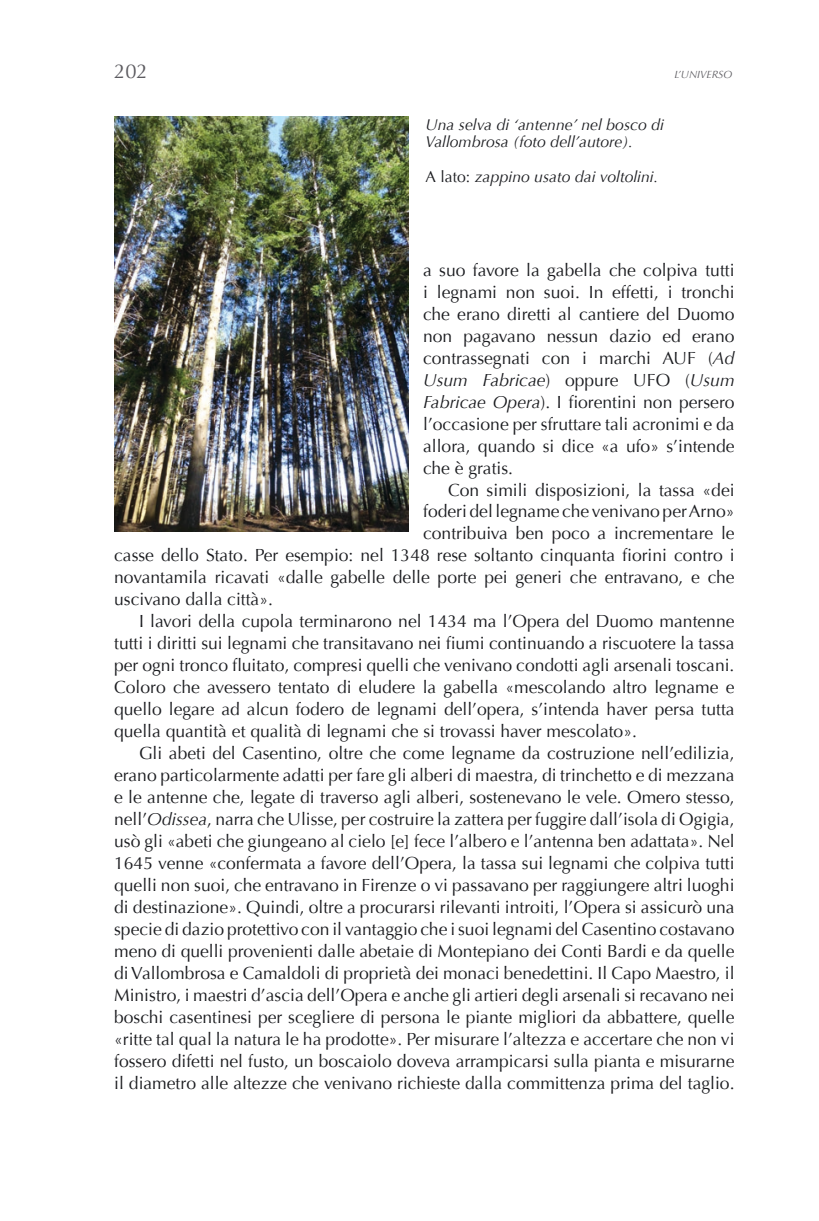
<style>
.page{position:relative;width:819px;height:1221px;background:#fff}
.page>*{position:absolute;margin:0;border:0;box-sizing:border-box;transform-origin:0 0}
.t1{font:20.12px "Optima";color:#5c5b60}
.t2{font:17.5px/22.1px "Optima";color:#1b1c20;text-align:justify}
.t3{font:italic 15.75px/17.5px "Optima";color:#1b1c20}
.t4{font:italic 10.5px "Optima";color:#5c5b60}
.s1{font-style:normal}
.s2{font-style:italic}
</style>
<div class="page">
<img style="left:114px;top:116px;width:294px;height:415px">
<p class="t1" style="left:114px;top:59px;width:35px">202</p>
<p class="t4" style="left:674px;top:68px;width:59px">L’UNIVERSO</p>
<p class="t3" style="left:425px;top:116px;width:240px">Una selva di ‘antenne’ nel bosco di<br>Vallombrosa (foto dell’autore).</p>
<p class="t3" style="left:425px;top:168px;width:234px"><span class="s1">A lato:</span> zappino usato dai voltolini.</p>
<p class="t2" style="left:423px;top:259px;width:313px">a suo favore la gabella che colpiva tutti i legnami non suoi. In effetti, i tronchi che erano diretti al cantiere del Duomo non pagavano nessun dazio ed erano contrassegnati con i marchi AUF (<span class="s2">Ad Usum Fabricae</span>) oppure UFO (<span class="s2">Usum Fabricae Opera</span>). I fiorentini non persero l’occasione per sfruttare tali acronimi e da allora, quando si dice «a ufo» s’intende che è gratis.</p>
<p class="t2" style="left:448px;top:479px;width:288px">Con simili disposizioni, la tassa «dei</p>
<p class="t2" style="left:423px;top:500px;width:313px">foderi del legname che venivano per Arno»</p>
<p class="t2" style="left:423px;top:522px;width:313px">contribuiva ben poco a incrementare le</p>
<p class="t2" style="left:114px;top:544px;width:622px">casse dello Stato. Per esempio: nel 1348 rese soltanto cinquanta fiorini contro i</p>
<p class="t2" style="left:114px;top:566px;width:622px">novantamila ricavati «dalle gabelle delle porte pei generi che entravano, e che</p>
<p class="t2" style="left:114px;top:588px;width:160px">uscivano dalla città».</p>
<p class="t2" style="left:139px;top:610px;width:597px">I lavori della cupola terminarono nel 1434 ma l’Opera del Duomo mantenne</p>
<p class="t2" style="left:114px;top:632px;width:621px">tutti i diritti sui legnami che transitavano nei fiumi continuando a riscuotere la tassa</p>
<p class="t2" style="left:114px;top:654px;width:621px">per ogni tronco fluitato, compresi quelli che venivano condotti agli arsenali toscani.</p>
<p class="t2" style="left:114px;top:676px;width:622px">Coloro che avessero tentato di eludere la gabella «mescolando altro legname e</p>
<p class="t2" style="left:114px;top:698px;width:622px">quello legare ad alcun fodero de legnami dell’opera, s’intenda haver persa tutta</p>
<p class="t2" style="left:114px;top:720px;width:524px">quella quantità et qualità di legnami che si trovassi haver mescolato».</p>
<p class="t2" style="left:139px;top:742px;width:597px">Gli abeti del Casentino, oltre che come legname da costruzione nell’edilizia,</p>
<p class="t2" style="left:114px;top:764px;width:622px">erano particolarmente adatti per fare gli alberi di maestra, di trinchetto e di mezzana</p>
<p class="t2" style="left:114px;top:786px;width:622px">e le antenne che, legate di traverso agli alberi, sostenevano le vele. Omero stesso,</p>
<p class="t2" style="left:114px;top:808px;width:622px">nell’<span class="s2">Odissea</span>, narra che Ulisse, per costruire la zattera per fuggire dall’isola di Ogigia,</p>
<p class="t2" style="left:114px;top:830px;width:622px">usò gli «abeti che giungeano al cielo [e] fece l’albero e l’antenna ben adattata». Nel</p>
<p class="t2" style="left:114px;top:852px;width:622px">1645 venne «confermata a favore dell’Opera, la tassa sui legnami che colpiva tutti</p>
<p class="t2" style="left:114px;top:874px;width:622px">quelli non suoi, che entravano in Firenze o vi passavano per raggiungere altri luoghi</p>
<p class="t2" style="left:114px;top:896px;width:622px">di destinazione». Quindi, oltre a procurarsi rilevanti introiti, l’Opera si assicurò una</p>
<p class="t2" style="left:114px;top:918px;width:622px">specie di dazio protettivo con il vantaggio che i suoi legnami del Casentino costavano</p>
<p class="t2" style="left:114px;top:940px;width:622px">meno di quelli provenienti dalle abetaie di Montepiano dei conti Bardi e da quelle</p>
<p class="t2" style="left:114px;top:962px;width:622px">di Vallombrosa e Camaldoli di proprietà dei monaci benedettini. Il Capo Maestro, il</p>
<p class="t2" style="left:114px;top:984px;width:622px">Ministro, i maestri d’ascia dell’Opera e anche gli artieri degli arsenali si recavano nei</p>
<p class="t2" style="left:114px;top:1006px;width:622px">boschi casentinesi per scegliere di persona le piante migliori da abbattere, quelle</p>
<p class="t2" style="left:114px;top:1028px;width:622px">«ritte tal qual la natura le ha prodotte». Per misurare l’altezza e accertare che non vi</p>
<p class="t2" style="left:114px;top:1050px;width:622px">fossero difetti nel fusto, un boscaiolo doveva arrampicarsi sulla pianta e misurarne</p>
<p class="t2" style="left:114px;top:1072px;width:622px">il diametro alle altezze che venivano richieste dalla committenza prima del taglio.</p>
</div>
